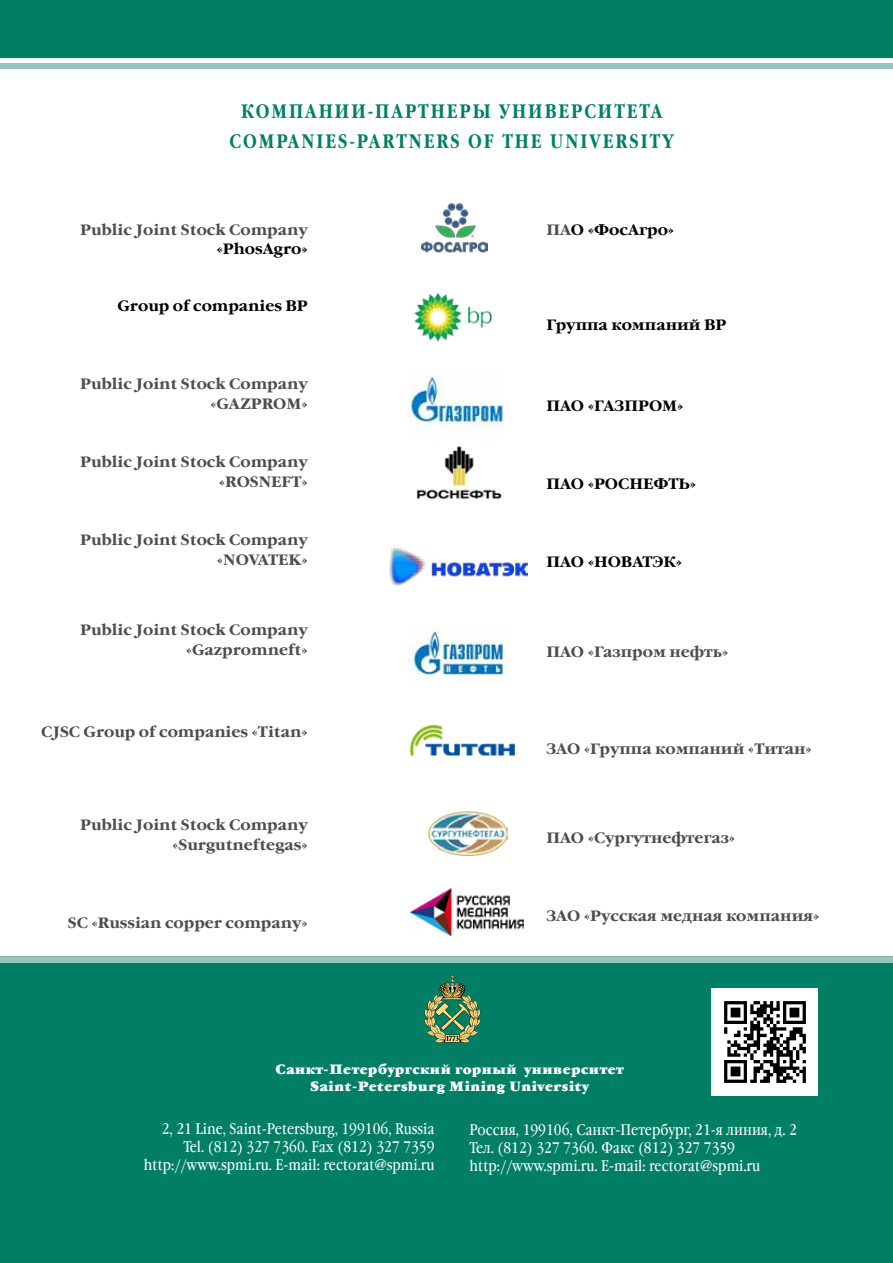
<style>
.page{position:relative;width:893px;height:1263px;background:#fff}
.page>*{position:absolute;margin:0;border:0;box-sizing:border-box;transform-origin:0 0}
.t1{font:700 19.5px/30px "Garamond Narrow C";letter-spacing:.1em;color:#007f65}
.t2{font:15.3px/18.3px "Garamond Book Narrow C";color:#fff}
.t3{font:700 15px/19.5px "Garamond C";color:#4d4d4f;text-align:right}
.t4{font:700 15px "Garamond C";color:#000}
.t5{font:700 13.5px/16.2px "Garamond Book C";letter-spacing:.04em;color:#fff;text-align:center}
.s1{color:#4d4d4f}
</style>
<div class="page">
<div style="left:0;top:956px;width:893px;height:307px;background:#007f65"></div>
<svg style="left:424px;top:974px;width:57px;height:69px;background:#4e895e"></svg>
<div style="left:0;top:64px;width:893px;height:5px;background:#95c5ba"></div>
<div style="left:0;top:957px;width:893px;height:5px;background:#95c5ba"></div>
<div style="left:0;top:0;width:893px;height:57px;background:#007f65"></div>
<img style="left:712px;top:989px;width:105px;height:107px">
<img style="left:414px;top:292px;width:78px;height:50px">
<img style="left:422px;top:202px;width:65px;height:51px">
<img style="left:410px;top:376px;width:95px;height:53px">
<img style="left:416px;top:446px;width:86px;height:54px">
<img style="left:408px;top:631px;width:99px;height:45px">
<img style="left:411px;top:726px;width:104px;height:30px">
<img style="left:429px;top:811px;width:78px;height:44px">
<img style="left:411px;top:888px;width:113px;height:47px">
<img style="left:389px;top:545px;width:139px;height:40px">
<h1 class="t1" style="left:230px;top:97px;width:435px;text-indent:11px">КОМПАНИИ-ПАРТНЕРЫ УНИВЕРСИТЕТА<br>COMPANIES</h1>
<h1 class="t1" style="left:349px;top:127px;width:47px">-РАRTNERS</h1>
<h1 class="t1" style="left:468px;top:127px;width:49px">OF THE</h1>
<h1 class="t1" style="left:550px;top:127px;width:14px">UNIVERSITY</h1>
<p class="t3" style="left:80px;top:220px;width:229px">Public Joint Stock Company</p>
<p class="t4" style="left:217px;top:241px;width:93px">«PhosAgro»</p>
<p class="t4" style="left:118px;top:298px;width:192px">Group of companies BP</p>
<p class="t3" style="left:80px;top:375px;width:229px">Public Joint Stock Company «Gazprom»</p>
<p class="t3" style="left:80px;top:453px;width:229px">Public Joint Stock Company «Rosneft»</p>
<p class="t3" style="left:80px;top:531px;width:229px">Public Joint Stock Company «NOVATE K»</p>
<p class="t3" style="left:80px;top:621px;width:229px">Public Joint Stock Company «Gazpromneft»</p>
<p class="t3" style="left:41px;top:723px;width:268px">CJSC Group of companies «Titan»</p>
<p class="t3" style="left:80px;top:816px;width:229px">Public Joint Stock Company «Surgutneftegas»</p>
<p class="t3" style="left:68px;top:913px;width:241px">SC «Russian copper company»</p>
<p class="t4" style="left:546px;top:222px;width:129px"><span class="s1">ПА</span>О «Фосагро»</p>
<p class="t4" style="left:546px;top:316px;width:181px">Группа компаний BP</p>
<p class="t4" style="left:546px;top:397px;width:139px">ПАО «ГАЗПРОМ»</p>
<p class="t4" style="left:546px;top:475px;width:151px">ПАО «РОСНЕФТЬ»</p>
<p class="t4" style="left:546px;top:553px;width:137px">ПАО «НОВАТЭК»</p>
<p class="t3" style="left:546px;top:642px;width:183px">ПАО «Газпром нефть»</p>
<p class="t3" style="left:546px;top:740px;width:267px">ЗАО «Группа компаний «Титан»</p>
<p class="t3" style="left:546px;top:828px;width:190px">ПАО «Сургутнефтегаз»</p>
<p class="t3" style="left:546px;top:906px;width:275px">ЗАО «Русская медная компания»</p>
<p class="t5" style="left:275px;top:1061px;width:350px">Cанкт-Петербургский горный университет<br>Saint-Petersburg Mining University</p>
<p class="t2" style="left:469px;top:1120px;width:329px">Россия, 199106, Санкт-Петербург, 21-я линия, д. 2<br>Тел. (812) 327 7360. Факс (812) 327 7359 http://www.spmi.ru. E-mail: rectorat@spmi.ru</p>
<p class="t2" style="left:144px;top:1120px;width:292px;text-align:right">2, 21 Line, Saint-Petersburg, 199106, Russia<br>Tel. (812) 327 7360. Fax (812) 327 7359 http://www.spmi.ru. E-mail: rectorat@spmi.ru</p>
</div>
